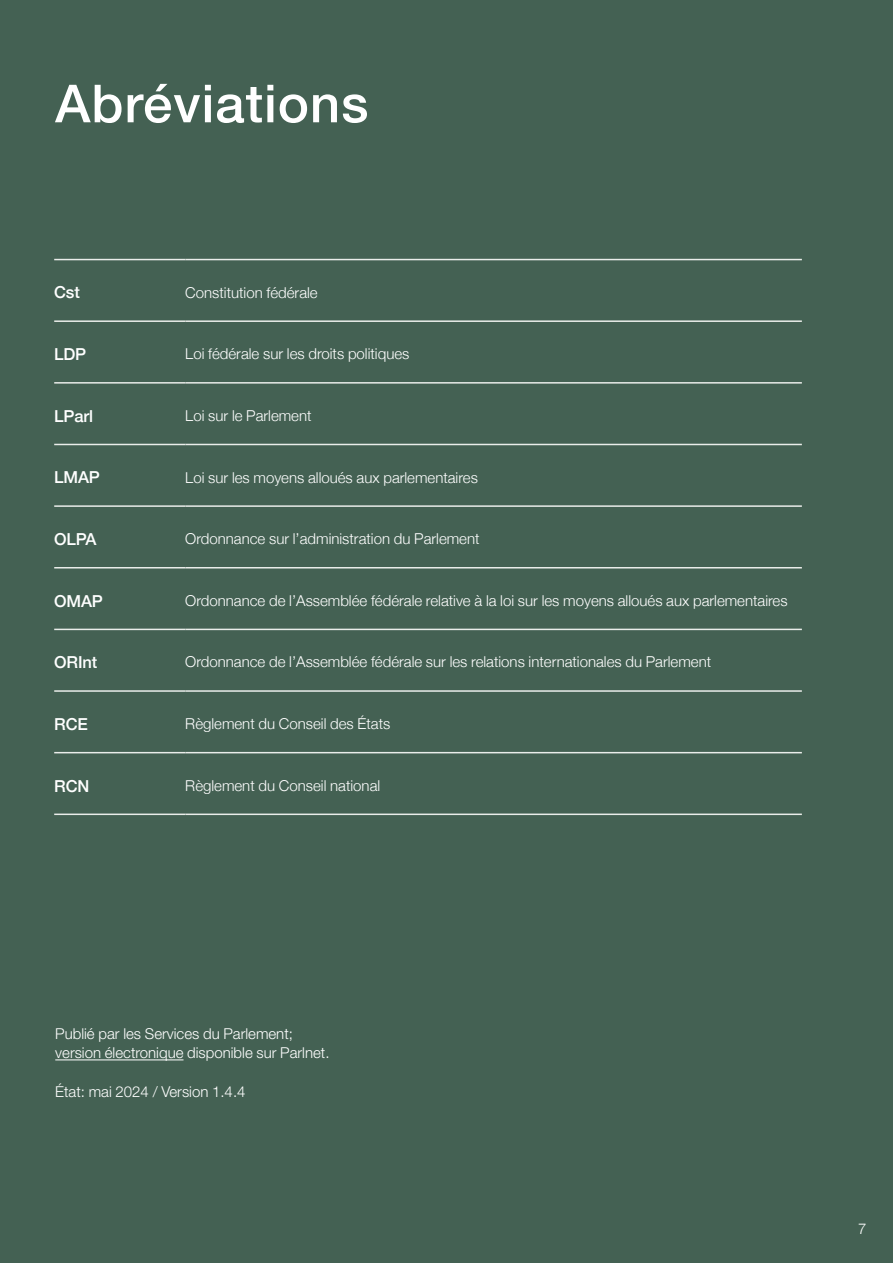
<style>
.page{position:relative;width:893px;height:1263px;background:#446153}
.page>*{position:absolute;margin:0;border:0;box-sizing:border-box;transform-origin:0 0}
.t1{font:500 52.5px "Helvetica Neue";letter-spacing:.02em;color:#fff}
.t2{font:500 16.5px "Helvetica Neue";letter-spacing:-.01em;color:#fff}
.t3{font:300 15px "Helvetica Neue";color:#fff}
.t4{font:300 15px/19.5px "Helvetica Neue LT Std";color:#fff}
</style>
<div class="page">
<hr style="left:54px;top:320px;width:131px;height:2px;background:#eaedea">
<hr style="left:185px;top:320px;width:617px;height:2px;background:#eaedea">
<hr style="left:54px;top:382px;width:131px;height:2px;background:#eaedea">
<hr style="left:185px;top:382px;width:617px;height:2px;background:#eaedea">
<hr style="left:54px;top:444px;width:131px;height:1px;background:#eaedea">
<hr style="left:185px;top:444px;width:617px;height:1px;background:#eaedea">
<hr style="left:54px;top:505px;width:131px;height:2px;background:#eaedea">
<hr style="left:185px;top:505px;width:617px;height:2px;background:#eaedea">
<hr style="left:54px;top:567px;width:131px;height:1px;background:#eaedea">
<hr style="left:185px;top:567px;width:617px;height:1px;background:#eaedea">
<hr style="left:54px;top:629px;width:131px;height:1px;background:#eaedea">
<hr style="left:185px;top:629px;width:617px;height:1px;background:#eaedea">
<hr style="left:54px;top:690px;width:131px;height:2px;background:#eaedea">
<hr style="left:185px;top:690px;width:617px;height:2px;background:#eaedea">
<hr style="left:54px;top:259px;width:131px;height:1px;background:#eaedea">
<hr style="left:185px;top:259px;width:617px;height:1px;background:#eaedea">
<hr style="left:54px;top:752px;width:131px;height:1px;background:#eaedea">
<hr style="left:185px;top:752px;width:617px;height:1px;background:#eaedea">
<hr style="left:54px;top:813px;width:131px;height:2px;background:#eaedea">
<hr style="left:185px;top:813px;width:617px;height:2px;background:#eaedea">
<hr style="left:55px;top:1059px;width:129px;height:1px;background:#fff">
<h1 class="t1" style="left:55px;top:61px;width:315px">Abréviations</h1>
<p class="t2" style="left:54px;top:279px;width:27px">Cst</p>
<p class="t3" style="left:185px;top:280px;width:134px">Constitution fédérale</p>
<p class="t2" style="left:54px;top:341px;width:34px">LDP</p>
<p class="t3" style="left:185px;top:342px;width:226px">Loi fédérale sur les droits politiques</p>
<p class="t2" style="left:54px;top:403px;width:40px">LParl</p>
<p class="t3" style="left:185px;top:403px;width:128px">Loi sur le Parlement</p>
<p class="t2" style="left:54px;top:464px;width:47px">LMAP</p>
<p class="t3" style="left:185px;top:465px;width:294px">Loi sur les moyens alloués aux parlementaires</p>
<p class="t2" style="left:54px;top:526px;width:44px">OLPA</p>
<p class="t3" style="left:185px;top:527px;width:296px">Ordonnance sur l’administration du Parlement</p>
<p class="t2" style="left:54px;top:587px;width:50px">OMAP</p>
<p class="t3" style="left:185px;top:588px;width:604px">Ordonnance de l’Assemblée fédérale relative à la loi sur les moyens alloués aux parlementaires</p>
<p class="t2" style="left:54px;top:649px;width:45px">ORInt</p>
<p class="t3" style="left:185px;top:650px;width:527px">Ordonnance de l’Assemblée fédérale sur les relations internationales du Parlement</p>
<p class="t2" style="left:54px;top:711px;width:35px">RCE</p>
<p class="t3" style="left:185px;top:712px;width:207px">Règlement du Conseil des États</p>
<p class="t2" style="left:54px;top:772px;width:37px">RCN</p>
<p class="t3" style="left:185px;top:773px;width:196px">Règlement du Conseil national</p>
<p class="t4" style="left:55px;top:1023px;width:276px">Publié par les Services du Parlement; version électronique disponible sur Parlnet.</p>
<p class="t4" style="left:55px;top:1082px;width:192px">État: mai 2024 / Version 1.4.4</p>
<p class="t3" style="left:858px;top:1216px;width:10px">7</p>
</div>
